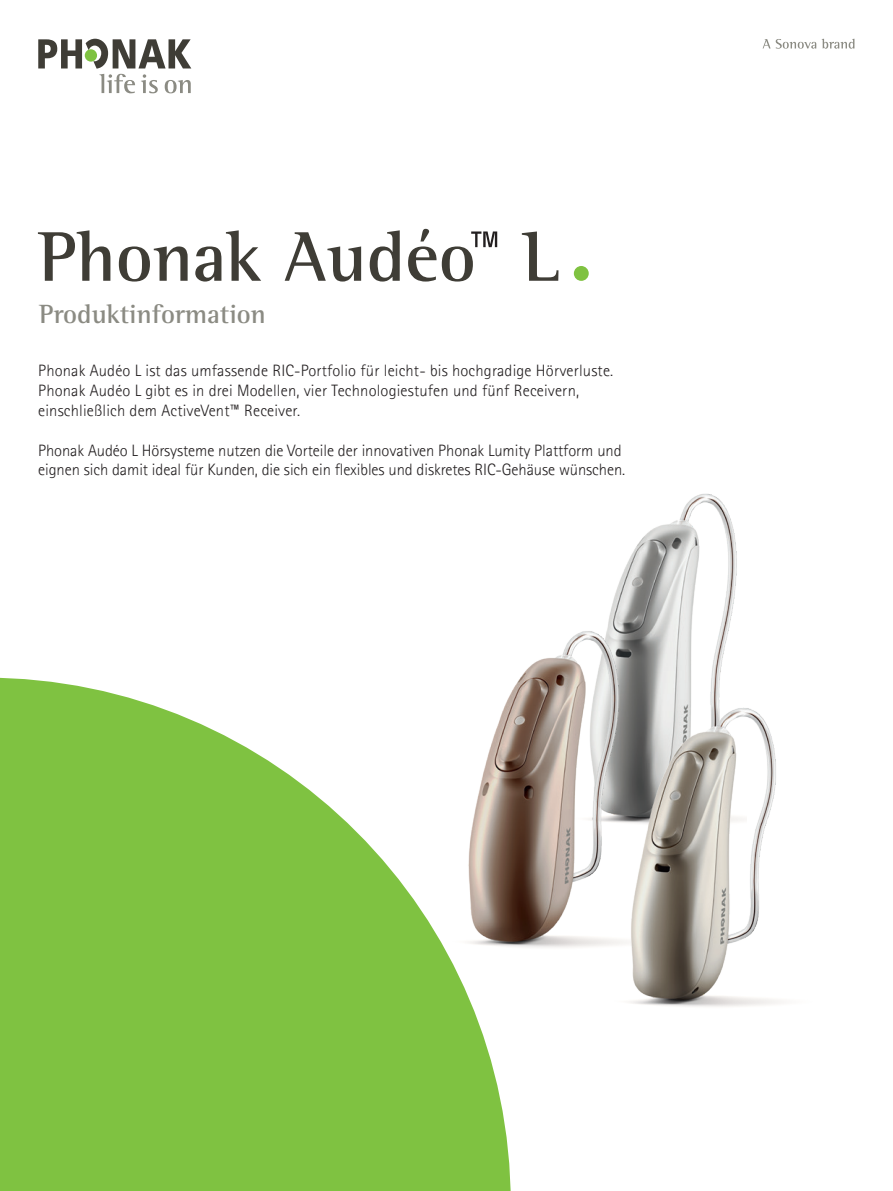
<style>
.page{position:relative;width:893px;height:1191px;background:#fff}
.page>*{position:absolute;margin:0;border:0;box-sizing:border-box;transform-origin:0 0}
.t1{font:700 72px "Rotis Semifor Phonak";color:#3f3d36}
.t2{font:700 27px "Rotis Semifor Phonak";color:#8b8b83}
.t3{font:300 16.5px/19.8px "Rotis Sansfor Phonak";letter-spacing:.01em;color:#231f20}
</style>
<div class="page">
<img style="left:611px;top:494px;width:126px;height:192px">
<img style="left:511px;top:609px;width:120px;height:339px">
<img style="left:601px;top:686px;width:181px;height:321px">
<svg style="left:38px;top:39px;width:153px;height:54px"></svg>
<svg style="left:763px;top:39px;width:53px;height:10px"></svg>
<svg style="left:822px;top:39px;width:32px;height:10px"></svg>
<div style="left:574px;top:266px;width:15px;height:15px;background:#7fc241;border-radius:50%"></div>
<svg style="left:0;top:677px;width:511px;height:514px;fill:#7fc241"></svg>
<h1 class="t1" style="left:38px;top:213px;width:524px">Phonak Audéo<sup>™</sup> L</h1>
<h2 class="t2" style="left:39px;top:297px;width:228px">Produktinformation</h2>
<p class="t3" style="left:38px;top:361px;width:576px">Phonak Audéo L ist das umfassende RIC-Portfolio für leicht- bis hochgradige Hörverluste.<br>Phonak Audéo L gibt es in drei Modellen, vier Technologiestufen und fünf Receivern, einschließlich dem ActiveVent™ Receiver.</p>
<p class="t3" style="left:38px;top:440px;width:588px">Phonak Audéo L Hörsysteme nutzen die Vorteile der innovativen Phonak Lumity Plattform und eignen sich damit ideal für Kunden, die sich ein flexibles und diskretes RIC-Gehäuse wünschen.</p>
</div>
